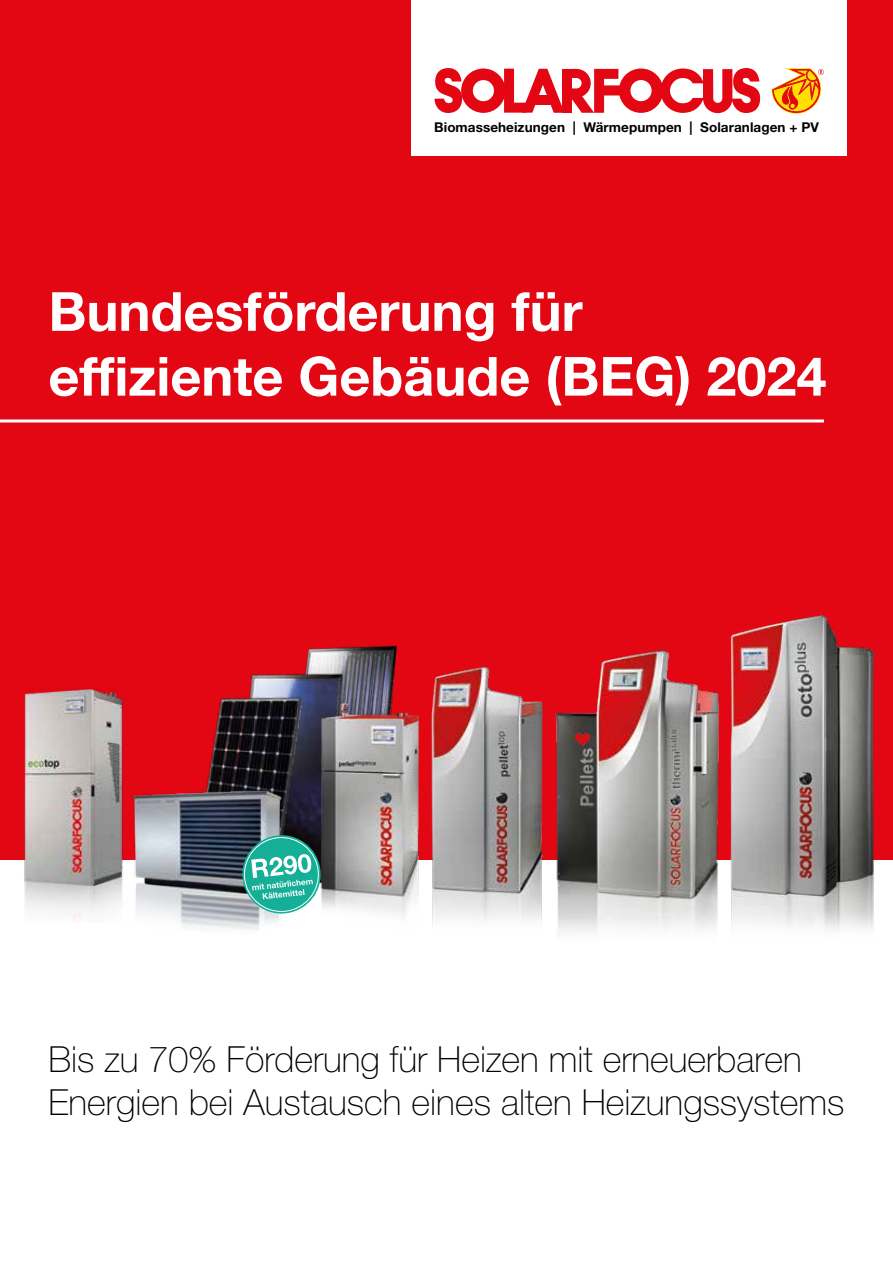
<style>
.page{position:relative;width:893px;height:1263px;background:#fff}
.page>*{position:absolute;margin:0;border:0;box-sizing:border-box;transform-origin:0 0}
.t1{font:700 54px/64.8px "Helvetica Neue LT Pro";color:#fff}
.t2{font:100 36px/43.2px "Helvetica Neue LT Pro";color:#000}
.t3{font:700 13.5px "Helvetica Neue LT Pro";letter-spacing:.005em;color:#000}
</style>
<div class="page">
<div style="left:0;top:0;width:893px;height:859px;background:#e30613"></div>
<div style="left:411px;top:0;width:436px;height:155px;background:#fff"></div>
<svg style="left:435px;top:68px;width:325px;height:45px"></svg>
<svg style="left:771px;top:68px;width:53px;height:46px"></svg>
<img style="left:429px;top:666px;width:115px;height:259px">
<img style="left:9px;top:688px;width:115px;height:232px">
<img style="left:305px;top:645px;width:92px;height:52px">
<img style="left:305px;top:667px;width:78px;height:30px">
<img style="left:206px;top:669px;width:121px;height:165px">
<img style="left:728px;top:615px;width:149px;height:315px">
<img style="left:553px;top:650px;width:168px;height:285px">
<img style="left:124px;top:786px;width:165px;height:144px">
<img style="left:316px;top:697px;width:109px;height:219px">
<svg style="left:241px;top:834px;width:81px;height:81px;background:#58afa3"></svg>
<hr style="left:0;top:419px;width:824px;height:3px;background:#fff">
<p class="t3" style="left:434px;top:119px;width:386px">Biomasseheizungen | Wärmepumpen | Solaranlagen + PV</p>
<h1 class="t1" style="left:48px;top:278px;width:779px">Bundesförderung für effiziente Gebäude (BEG) 2024</h1>
<p class="t2" style="left:48px;top:1037px;width:798px">Bis zu 70% Förderung für Heizen mit erneuerbaren<br>Energien bei Austausch eines alten Heizungssystems</p>
</div>
